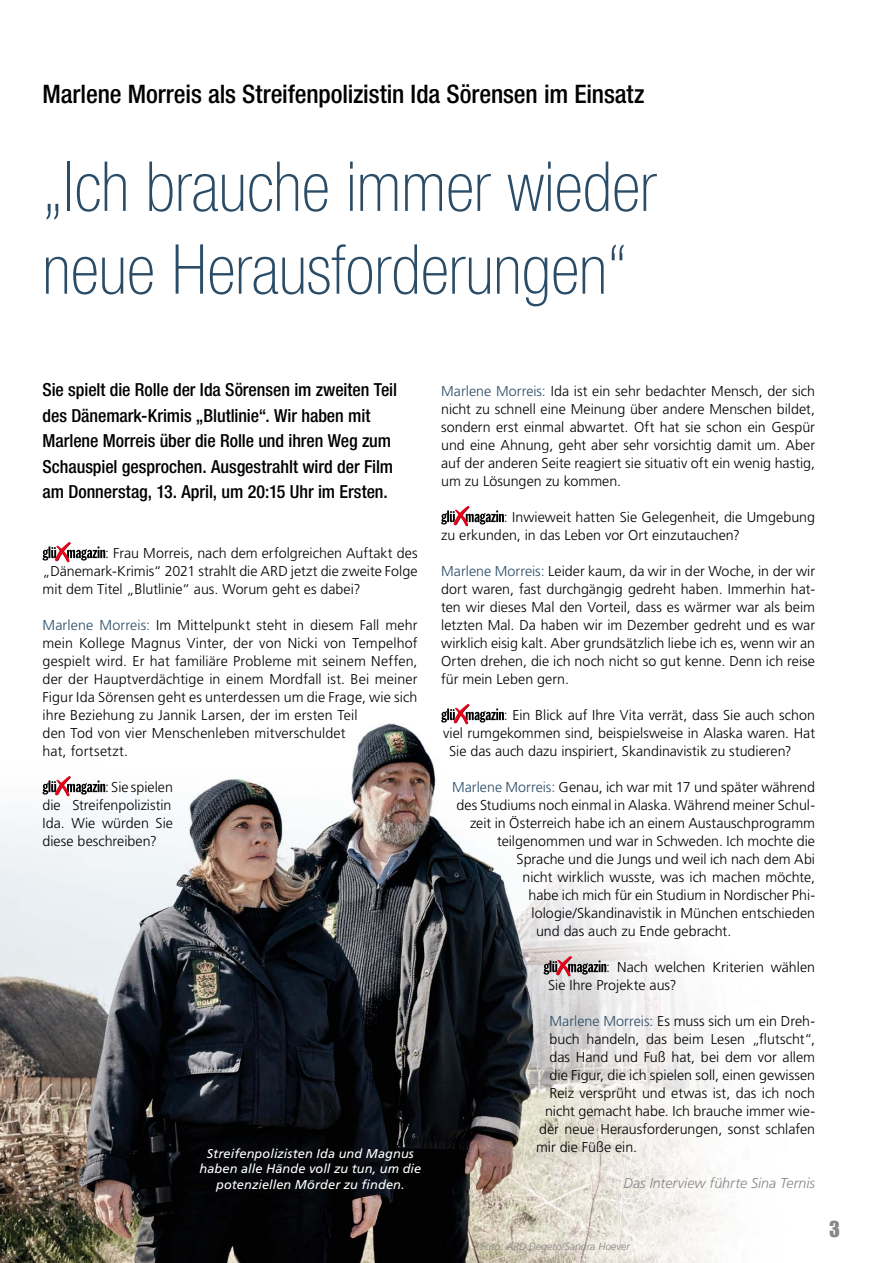
<style>
.page{position:relative;width:893px;height:1263px;background:#fff}
.page>*{position:absolute;margin:0;border:0;box-sizing:border-box;transform-origin:0 0}
.t1{font:100 condensed 69px/82.8px "Helvetica Neue LT Std";color:#2a4c67}
.t2{font:500 condensed 25.5px "Helvetica Neue LT Std";letter-spacing:-.005em;color:#000}
.t3{font:22.5px "Impact LT Std";color:#878787}
.t4{font:500 condensed 18px/25.5px "Helvetica Neue LT Std";letter-spacing:-.005em;color:#000}
.t5{font:300 14.25px/18px "Frutiger LT Std";color:#000;text-align:justify}
.t6{font:italic 300 14.25px "Frutiger LT Std";color:#878787}
.t7{font:italic 12.75px/15.3px "Frutiger LT Std";letter-spacing:.01em;color:#fff;text-align:center}
.t8{font:italic 300 10.5px "Frutiger LT Std";color:#878787}
.s1{color:#2a4c67}
</style>
<div class="page">
<img style="left:0;top:723px;width:729px;height:540px">
<svg style="left:43px;top:546px;width:62px;height:15px"></svg>
<div style="left:54px;top:542px;width:18px;height:21px;background:#000;opacity:.75"></div>
<svg style="left:43px;top:776px;width:62px;height:21px"></svg>
<div style="left:54px;top:775px;width:18px;height:20px;background:#fff"></div>
<div style="left:54px;top:776px;width:18px;height:21px;background:#000;opacity:.75"></div>
<svg style="left:441px;top:510px;width:63px;height:15px"></svg>
<div style="left:453px;top:506px;width:17px;height:21px;background:#000;opacity:.75"></div>
<svg style="left:441px;top:708px;width:63px;height:17px"></svg>
<div style="left:453px;top:704px;width:17px;height:21px;background:#000;opacity:.75"></div>
<svg style="left:544px;top:956px;width:62px;height:21px"></svg>
<div style="left:555px;top:955px;width:18px;height:20px;background:#dfd9d4"></div>
<div style="left:555px;top:956px;width:18px;height:21px;background:#000;opacity:.75"></div>
<h2 class="t2" style="left:43px;top:79px;width:603px">Marlene Morreis als Streifenpolizistin Ida Sörensen im Einsatz</h2>
<h1 class="t1" style="left:43px;top:145px;width:616px">„Ich brauche immer wieder neue Herausforderungen“</h1>
<p class="t4" style="left:43px;top:377px;width:356px">Sie spielt die Rolle der Ida Sörensen im zweiten Teil des Dänemark-Krimis „Blutlinie“. Wir haben mit Marlene Morreis über die Rolle und ihren Weg zum Schauspiel gesprochen. Ausgestrahlt wird der Film am Donnerstag, 13. April, um 20:15 Uhr im Ersten.</p>
<p class="t5" style="left:43px;top:544px;width:377px;text-indent:63px">: Frau Morreis, nach dem erfolgreichen Auftakt des „Dänemark-Krimis“ 2021 strahlt die ARD jetzt die zweite Folge mit dem Titel „Blutlinie“ aus. Worum geht es dabei?</p>
<p class="t5" style="left:43px;top:616px;width:377px;text-align:left"><span class="s1">Marlene Morreis:</span> Im Mittelpunkt steht in diesem Fall mehr mein Kollege Magnus Vinter, der von Nicki von Tempelhof gespielt wird. Er hat familiäre Probleme mit seinem Neffen, der der Hauptverdächtige in einem Mordfall ist. Bei meiner Figur Ida Sörensen geht es unterdessen um die Frage, wie sich ihre Beziehung zu Jannik Larsen, der im ersten Teil<br>den Tod von vier Menschenleben mitverschuldet<br>hat, fortsetzt.</p>
<p class="t5" style="left:43px;top:778px;width:132px;text-indent:63px">: Sie spielen die Streifenpolizistin Ida. Wie würden Sie diese beschreiben?</p>
<p class="t7" style="left:200px;top:1146px;width:223px">Streifenpolizisten Ida und Magnus haben alle Hände voll zu tun, um die potenziellen Mörder zu finden.</p>
<p class="t5" style="left:441px;top:382px;width:375px"><span class="s1">Marlene Morreis:</span> Ida ist ein sehr bedachter Mensch, der sich nicht zu schnell eine Meinung über andere Menschen bildet, sondern erst einmal abwartet. Oft hat sie schon ein Gespür und eine Ahnung, geht aber sehr vorsichtig damit um. Aber auf der anderen Seite reagiert sie situativ oft ein wenig hastig, um zu Lösungen zu kommen.</p>
<p class="t5" style="left:441px;top:508px;width:375px;text-indent:63px">: Inwieweit hatten Sie Gelegenheit, die Umgebung zu erkunden, in das Leben vor Ort einzutauchen?</p>
<p class="t5" style="left:441px;top:562px;width:375px"><span class="s1">Marlene Morreis:</span> Leider kaum, da wir in der Woche, in der wir dort waren, fast durchgängig gedreht haben. Immerhin hat&shy;ten wir dieses Mal den Vorteil, dass es wärmer war als beim letzten Mal. Da haben wir im Dezember gedreht und es war wirklich eisig kalt. Aber grundsätzlich liebe ich es, wenn wir an Orten drehen, die ich noch nicht so gut kenne. Denn ich reise für mein Leben gern.</p>
<p class="t5" style="left:504px;top:706px;width:313px">: Ein Blick auf Ihre Vita verrät, dass Sie auch schon</p>
<p class="t5" style="left:443px;top:724px;width:374px">viel rumgekommen sind, beispielsweise in Alaska waren. Hat</p>
<p class="t5" style="left:449px;top:742px;width:344px">Sie das auch dazu inspiriert, Skandinavistik zu studieren?</p>
<p class="t5" style="left:452px;top:778px;width:365px"><span class="s1">Marlene Morreis:</span> Genau, ich war mit 17 und später während</p>
<p class="t5" style="left:457px;top:796px;width:360px">des Studiums noch einmal in Alaska. Während meiner Schul-</p>
<p class="t5" style="left:470px;top:814px;width:347px">zeit in Österreich habe ich an einem Austauschprogramm</p>
<p class="t5" style="left:497px;top:832px;width:319px">teilgenommen und war in Schweden. Ich mochte die</p>
<p class="t5" style="left:517px;top:850px;width:300px">Sprache und die Jungs und weil ich nach dem Abi</p>
<p class="t5" style="left:523px;top:868px;width:294px">nicht wirklich wusste, was ich machen möchte,</p>
<p class="t5" style="left:529px;top:886px;width:288px">habe ich mich für ein Studium in Nordischer Phi-</p>
<p class="t5" style="left:532px;top:904px;width:285px">lologie/Skandinavistik in München entschieden</p>
<p class="t5" style="left:536px;top:922px;width:197px">und das auch zu Ende gebracht.</p>
<p class="t5" style="left:548px;top:958px;width:269px;text-indent:58px">: Nach welchen Kriterien wählen<br>Sie Ihre Projekte aus?</p>
<p class="t5" style="left:550px;top:1012px;width:267px"><span class="s1">Marlene Morreis:</span> Es muss sich um ein Dreh-</p>
<p class="t5" style="left:550px;top:1030px;width:267px">buch handeln, das beim Lesen „flutscht“,</p>
<p class="t5" style="left:550px;top:1048px;width:267px">das Hand und Fuß hat, bei dem vor allem</p>
<p class="t5" style="left:550px;top:1066px;width:267px">die Figur, die ich spielen soll, einen gewissen</p>
<p class="t5" style="left:550px;top:1084px;width:267px">Reiz versprüht und etwas ist, das ich noch</p>
<p class="t5" style="left:545px;top:1102px;width:271px">nicht gemacht habe. Ich brauche immer wie-</p>
<p class="t5" style="left:539px;top:1120px;width:278px">der neue Herausforderungen, sonst schlafen</p>
<p class="t5" style="left:536px;top:1138px;width:103px">mir die Füße ein.</p>
<p class="t6" style="left:623px;top:1175px;width:193px">Das Interview führte Sina Ternis</p>
<p class="t8" style="left:480px;top:1240px;width:151px">Foto: ARD Degeto/Sandra Hoever</p>
<h3 class="t3" style="left:829px;top:1216px;width:12px">3</h3>
</div>
